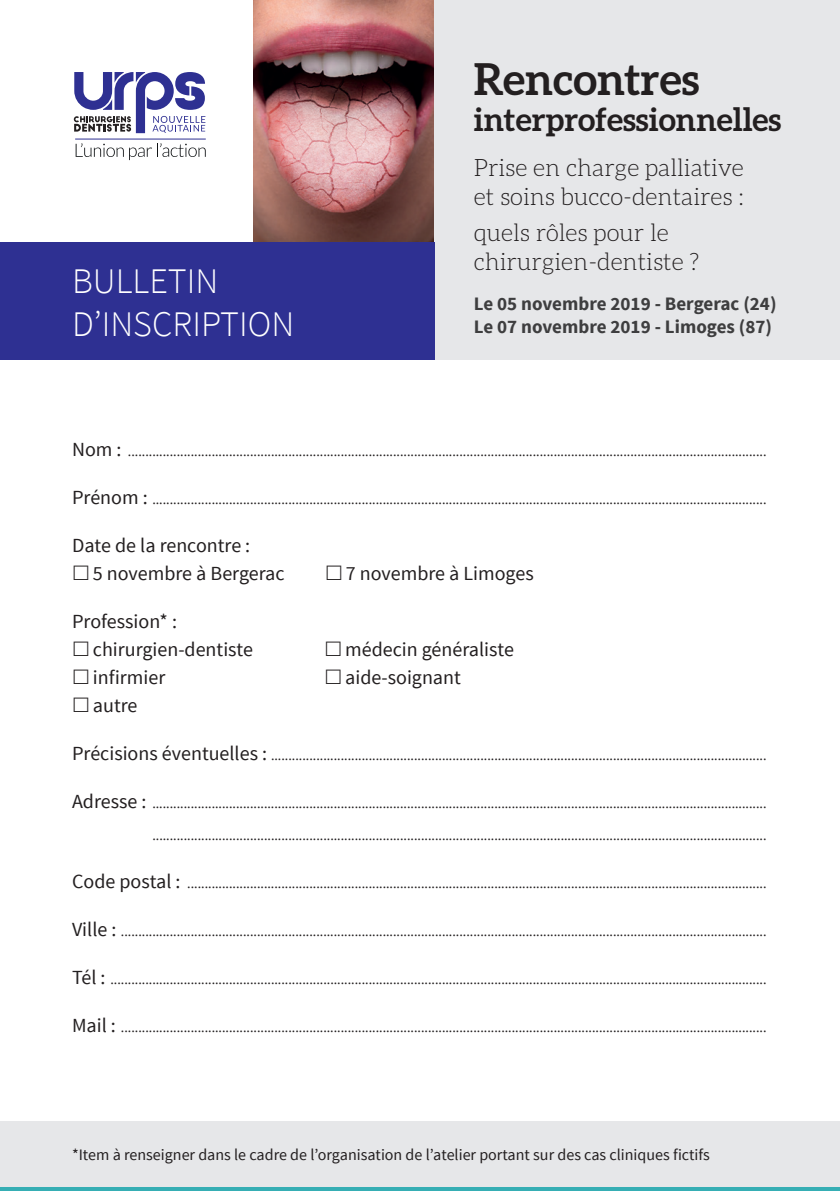
<style>
.page{position:relative;width:840px;height:1191px;background:#fff}
.page>*{position:absolute;margin:0;border:0;box-sizing:border-box;transform-origin:0 0}
.t1{font:700 44px "Aleo";color:#231f20}
.t2{font:300 36px/43.2px "Source Sans Pro";color:#fff}
.t3{font:700 32px "Aleo";color:#231f20}
.t4{font:300 24px/28.8px "Aleo";color:#231f20}
.t5{font:20px/28px "Source Sans Pro";color:#231f20}
.t6{font:700 19px/22.8px "Source Sans Pro";color:#3e3e3f}
.t7{font:16px "Source Sans Pro";color:#231f20}
.t8{font:14px "Source Sans Pro";color:#231f20}
.s1{font-size:20px}
</style>
<div class="page">
<div style="left:0;top:1121px;width:839px;height:66px;background:#e6e7e9"></div>
<hr style="left:0;top:1187px;width:839px;height:4px;background:#36aeb4">
<img style="left:253px;top:0;width:181px;height:242px">
<div style="left:434px;top:0;width:405px;height:359px;background:#e6e7e9"></div>
<hr style="left:75px;top:139px;width:131px;height:1px;background:#2e3092">
<svg style="left:76px;top:143px;width:130px;height:17px"></svg>
<svg style="left:74px;top:72px;width:131px;height:61px"></svg>
<div style="left:0;top:242px;width:434px;height:117px;background:#2e3092"></div>
<h2 class="t2" style="left:72px;top:259px;width:223px">BULLETIN<br>D’INSCRIPTION</h2>
<h1 class="t1" style="left:473px;top:54px;width:227px">Rencontres</h1>
<h3 class="t3" style="left:473px;top:101px;width:309px">interprofessionnelles</h3>
<h3 class="t4" style="left:473px;top:154px;width:271px">Prise en charge palliative et soins bucco-dentaires :</h3>
<h3 class="t4" style="left:473px;top:218px;width:227px">quels rôles pour le chirurgien-dentiste ?</h3>
<h3 class="t6" style="left:473px;top:293px;width:304px">Le 05 novembre 2019 - Bergerac (24)<br>Le 07 novembre 2019 - Limoges (87)</h3>
<p class="t8" style="left:72px;top:442px;width:695px"><span class="s1">Nom :</span> .......................................................................................................................................................................................</p>
<p class="t8" style="left:72px;top:490px;width:695px"><span class="s1">Prénom :</span> ................................................................................................................................................................................</p>
<h3 class="t5" style="left:93px;top:531px;width:193px;text-indent:-21px">Date de la rencontre :<br>5 novembre à Bergerac</h3>
<h3 class="t5" style="left:346px;top:559px;width:189px">7 novembre à Limoges</h3>
<h3 class="t5" style="left:93px;top:607px;width:162px;text-indent:-21px">Profession* : chirurgien-dentiste</h3>
<h3 class="t5" style="left:345px;top:635px;width:170px">médecin généraliste</h3>
<h3 class="t5" style="left:93px;top:663px;width:74px">infirmier</h3>
<h3 class="t5" style="left:345px;top:663px;width:117px">aide-soignant</h3>
<h3 class="t5" style="left:93px;top:691px;width:46px">autre</h3>
<p class="t8" style="left:72px;top:746px;width:695px"><span class="s1">Précisions éventuelles :</span> ..............................................................................................................................................</p>
<p class="t8" style="left:72px;top:794px;width:695px"><span class="s1">Adresse :</span> ................................................................................................................................................................................</p>
<p class="t8" style="left:152px;top:826px;width:615px">................................................................................................................................................................................</p>
<p class="t8" style="left:72px;top:874px;width:695px"><span class="s1">Code postal :</span> ......................................................................................................................................................................</p>
<p class="t8" style="left:72px;top:922px;width:695px"><span class="s1">Ville :</span> .........................................................................................................................................................................................</p>
<p class="t8" style="left:72px;top:970px;width:695px"><span class="s1">Tél :</span> ............................................................................................................................................................................................</p>
<p class="t8" style="left:72px;top:1018px;width:695px"><span class="s1">Mail :</span> .........................................................................................................................................................................................</p>
<p class="t7" style="left:72px;top:1145px;width:639px">*Item à renseigner dans le cadre de l’organisation de l’atelier portant sur des cas cliniques fictifs</p>
</div>
